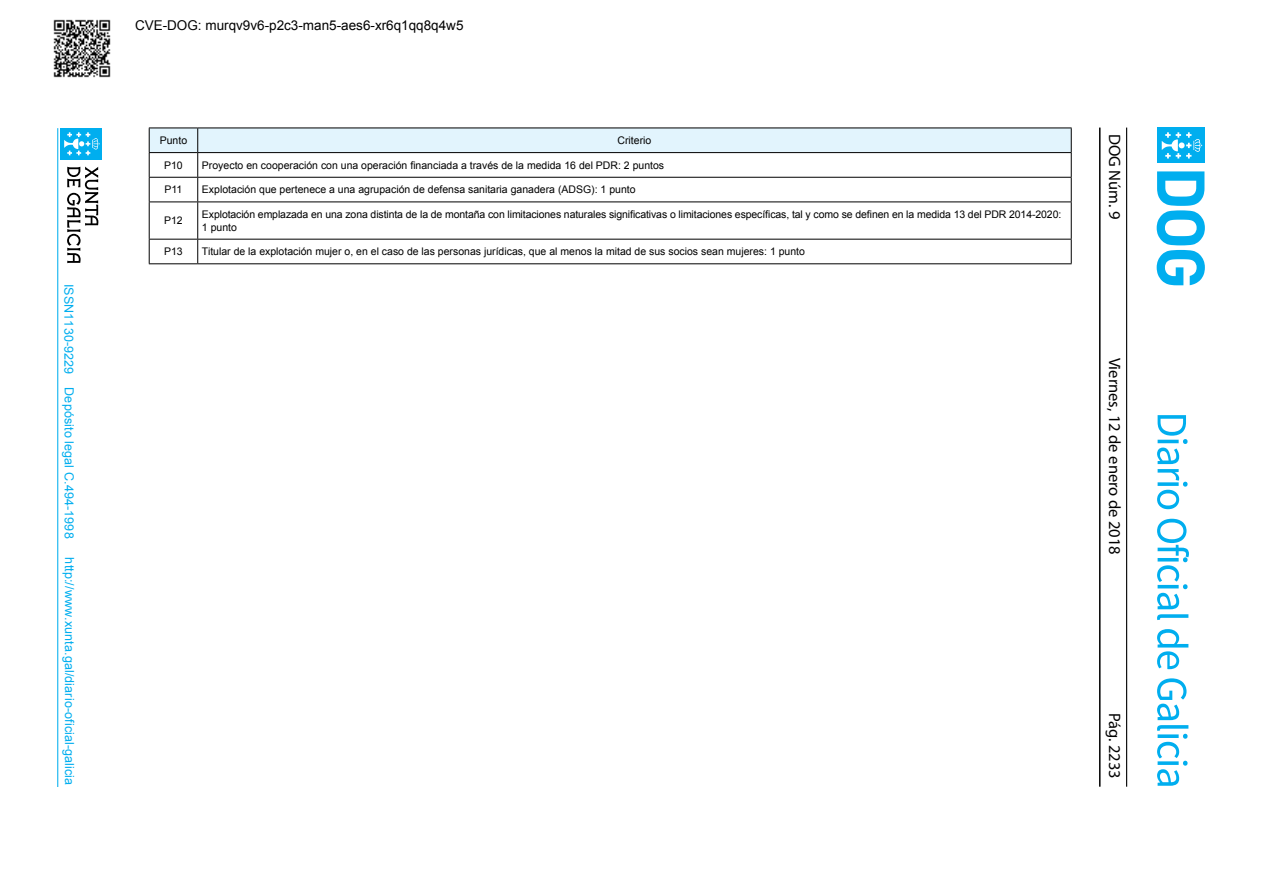
<style>
.page{position:relative;width:1263px;height:893px;background:#fff}
.page>*{position:absolute;margin:0;border:0;box-sizing:border-box;transform-origin:0 0}
.t1{font:16.5px "Myriad Pro";color:#000}
.t2{font:13.5px "Arial";color:#000}
.t3{font:12.45px "Arial";letter-spacing:.01em;color:#00aeef}
.t4{font:10.5px/12.6px "Arial";color:#000}
</style>
<div class="page">
<hr style="left:1126px;top:128px;width:1px;height:659px;background:#000">
<hr style="left:1099px;top:128px;width:1px;height:659px;background:#000">
<div style="left:1157px;top:128px;width:47px;height:35px;background:#00aeef"></div>
<svg style="left:1162px;top:132px;width:40px;height:26px"></svg>
<svg style="left:1157px;top:171px;width:47px;height:114px"></svg>
<hr style="left:57px;top:128px;width:1px;height:659px;background:#00aeef">
<div style="left:60px;top:128px;width:42px;height:32px;background:#00aeef"></div>
<svg style="left:64px;top:132px;width:36px;height:23px"></svg>
<svg style="left:67px;top:167px;width:31px;height:96px"></svg>
<svg style="left:1157px;top:415px;width:30px;height:94px"></svg>
<svg style="left:1157px;top:519px;width:32px;height:101px"></svg>
<svg style="left:1157px;top:629px;width:31px;height:40px"></svg>
<svg style="left:1157px;top:678px;width:31px;height:108px"></svg>
<svg style="left:149px;top:128px;width:923px;height:74px"></svg>
<hr style="left:149px;top:202px;width:49px;height:1px;background:#000">
<hr style="left:149px;top:202px;width:1px;height:37px;background:#000">
<hr style="left:198px;top:202px;width:873px;height:1px;background:#000">
<hr style="left:197px;top:202px;width:1px;height:37px;background:#000">
<hr style="left:1071px;top:202px;width:1px;height:37px;background:#000">
<hr style="left:149px;top:239px;width:49px;height:1px;background:#000">
<svg style="left:149px;top:240px;width:1px;height:23px"></svg>
<hr style="left:198px;top:239px;width:873px;height:1px;background:#000">
<svg style="left:197px;top:240px;width:1px;height:23px"></svg>
<svg style="left:1071px;top:240px;width:1px;height:23px"></svg>
<hr style="left:149px;top:263px;width:49px;height:1px;background:#000">
<hr style="left:198px;top:263px;width:873px;height:1px;background:#000">
<img style="left:53px;top:19px;width:58px;height:59px">
<p class="t3" style="left:74px;top:284px;width:256px;rotate:90deg">ISSN1130-9229 Depósito legal C.494-1998</p>
<p class="t3" style="left:74px;top:557px;width:229px;rotate:90deg">http://www.xunta.gal/diario-oficial-galicia</p>
<p class="t2" style="left:135px;top:20px;width:330px">CVE-DOG: murqv9v6-p2c3-man5-aes6-xr6q1qq8q4w5</p>
<p class="t4" style="left:160px;top:135px;width:29px">Punto</p>
<p class="t4" style="left:618px;top:134px;width:35px">Criterio</p>
<p class="t4" style="left:164px;top:160px;width:20px">P10</p>
<p class="t4" style="left:202px;top:159px;width:464px">Proyecto en cooperación con una operación financiada a través de la medida 16 del PDR: 2 puntos</p>
<p class="t4" style="left:165px;top:184px;width:19px">P11</p>
<p class="t4" style="left:202px;top:184px;width:435px">Explotación que pertenece a una agrupación de defensa sanitaria ganadera (ADSG): 1 punto</p>
<p class="t4" style="left:164px;top:215px;width:20px">P12</p>
<p class="t4" style="left:202px;top:208px;width:861px">Explotación emplazada en una zona distinta de la de montaña con limitaciones naturales significativas o limitaciones específicas, tal y como se definen en la medida 13 del PDR 2014-2020:<br>1 punto</p>
<p class="t4" style="left:164px;top:246px;width:20px">P13</p>
<p class="t4" style="left:202px;top:245px;width:604px">Titular de la explotación mujer o, en el caso de las personas jurídicas, que al menos la mitad de sus socios sean mujeres: 1 punto</p>
<h1 class="t1" style="left:1121px;top:134px;width:87px;rotate:90deg">DOG Núm. 9</h1>
<h1 class="t1" style="left:1121px;top:357px;width:199px;rotate:90deg">Viernes, 12 de enero de 2018</h1>
<h1 class="t1" style="left:1121px;top:713px;width:68px;rotate:90deg">Pág. 2233</h1>
</div>
